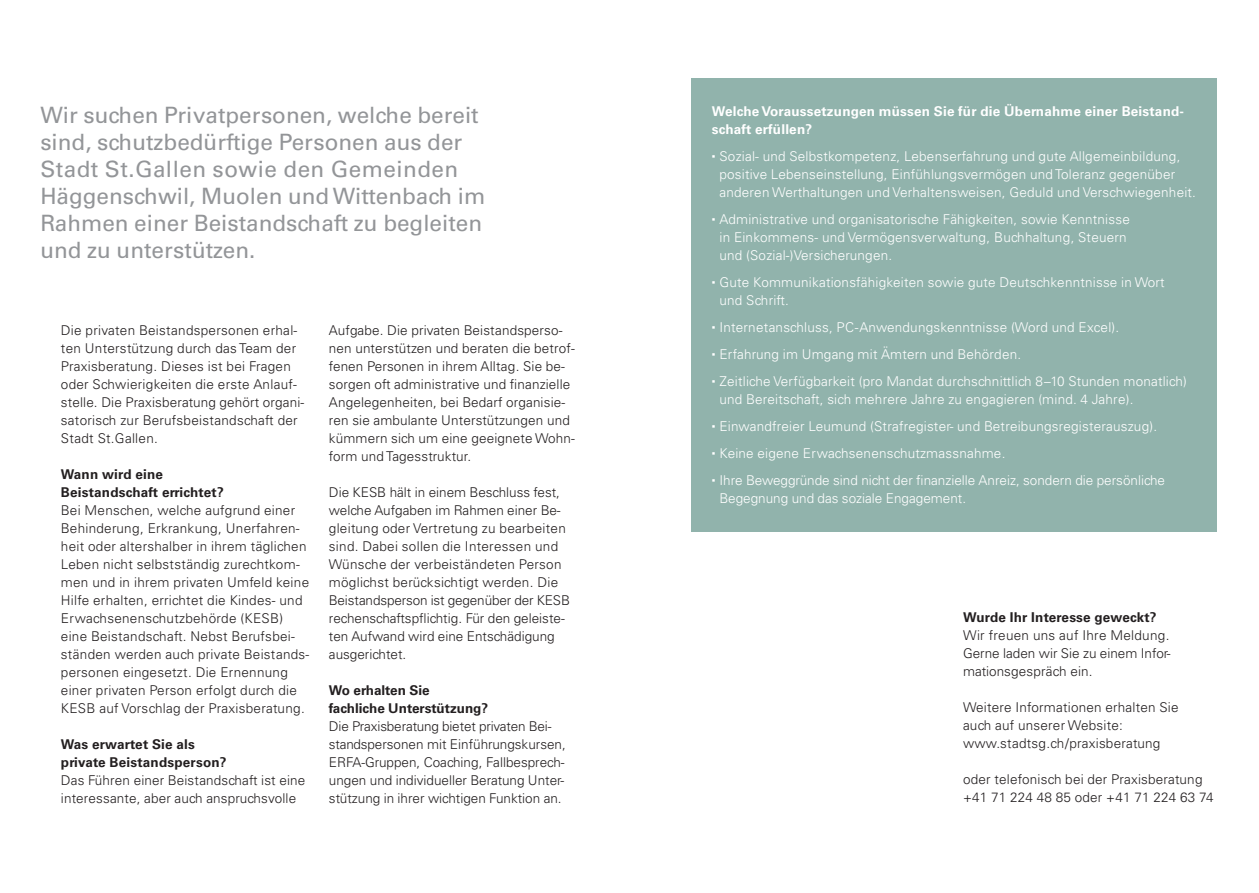
<style>
.page{position:relative;width:1259px;height:893px;background:#fff}
.page>*{position:absolute;margin:0;border:0;box-sizing:border-box;transform-origin:0 0}
.t1{font:22.5px/27px "Univers LT Std";color:#939598}
.t2{font:300 13.5px/18px "Univers LT Std";letter-spacing:.01em;color:#231f20}
.t3{font:300 13.5px/18px "Univers LT Std";letter-spacing:.015em;color:#fff}
.t4{font:700 13.5px/18px "Univers LT Std";letter-spacing:.015em;color:#231f20}
.t5{font:700 13.5px/18px "Univers LT Std";letter-spacing:.015em;color:#fff}
</style>
<div class="page">
<div style="left:691px;top:78px;width:525px;height:454px;background:#91b3ac"></div>
<h1 class="t1" style="left:40px;top:101px;width:446px">Wir suchen Privatpersonen, welche bereit sind, schutzbedürftige Personen aus der Stadt St.Gallen sowie den Gemeinden Häggenschwil, Muolen und Wittenbach im Rahmen einer Beistandschaft zu begleiten und zu unterstützen.</h1>
<p class="t2" style="left:61px;top:321px;width:245px">Die privaten Beistandspersonen erhal&shy;ten Unterstützung durch das Team der Praxisberatung. Dieses ist bei Fragen oder Schwierigkeiten die erste Anlauf&shy;stelle. Die Praxisberatung gehört organi&shy;satorisch zur Berufsbeistandschaft der Stadt St.Gallen.</p>
<p class="t4" style="left:61px;top:465px;width:164px">Wann wird eine<br>Beistandschaft errichtet?</p>
<p class="t2" style="left:61px;top:501px;width:250px">Bei Menschen, welche aufgrund einer Behinderung, Erkrankung, Unerfahren&shy;heit oder altershalber in ihrem täglichen Leben nicht selbstständig zurechtkom&shy;men und in ihrem privaten Umfeld keine Hilfe erhalten, errichtet die Kindes- und Erwachsenenschutzbehörde (KESB) eine Beistandschaft. Nebst Berufsbei&shy;ständen werden auch private Beistands&shy;personen eingesetzt. Die Ernennung einer privaten Person erfolgt durch die KESB auf Vorschlag der Praxisberatung.</p>
<p class="t4" style="left:61px;top:735px;width:167px">Was erwartet Sie als private Beistandsperson?</p>
<p class="t2" style="left:61px;top:771px;width:246px">Das Führen einer Beistandschaft ist eine interessante, aber auch anspruchsvolle</p>
<p class="t2" style="left:329px;top:321px;width:247px">Aufgabe. Die privaten Beistandsperso&shy;nen unterstützen und beraten die betrof&shy;fenen Personen in ihrem Alltag. Sie be&shy;sorgen oft administrative und finanzielle Angelegenheiten, bei Bedarf organisie&shy;ren sie ambulante Unterstützungen und kümmern sich um eine geeignete Wohn&shy;form und Tagesstruktur.</p>
<p class="t2" style="left:329px;top:483px;width:243px">Die KESB hält in einem Beschluss fest, welche Aufgaben im Rahmen einer Be&shy;gleitung oder Vertretung zu bearbeiten sind. Dabei sollen die Interessen und Wünsche der verbeiständeten Person möglichst berücksichtigt werden. Die Beistandsperson ist gegenüber der KESB rechenschaftspflichtig. Für den geleiste&shy;ten Aufwand wird eine Entschädigung ausgerichtet.</p>
<p class="t4" style="left:329px;top:681px;width:161px">Wo erhalten Sie fachliche Unterstützung?</p>
<p class="t2" style="left:329px;top:717px;width:238px">Die Praxisberatung bietet privaten Bei&shy;standspersonen mit Einführungskursen, ERFA-Gruppen, Coaching, Fallbesprech&shy;ungen und individueller Beratung Unter&shy;stützung in ihrer wichtigen Funktion an.</p>
<p class="t5" style="left:712px;top:102px;width:474px">Welche Voraussetzungen müssen Sie für die Übernahme einer Beistand&shy;schaft erfüllen?</p>
<p class="t3" style="left:719px;top:147px;width:478px">Sozial- und Selbstkompetenz, Lebenserfahrung und gute Allgemeinbildung, positive Lebenseinstellung, Einfühlungsvermögen und Toleranz gegenüber anderen Werthaltungen und Verhaltensweisen, Geduld und Verschwiegenheit.</p>
<p class="t3" style="left:719px;top:210px;width:412px">Administrative und organisatorische Fähigkeiten, sowie Kenntnisse in Einkommens- und Vermögensverwaltung, Buchhaltung, Steuern und (Sozial-)Versicherungen.</p>
<p class="t3" style="left:719px;top:273px;width:447px">Gute Kommunikationsfähigkeiten sowie gute Deutschkenntnisse in Wort und Schrift.</p>
<p class="t3" style="left:719px;top:314px;width:469px;line-height:27px">Internetanschluss, PC-Anwendungskenntnisse (Word und Excel).<br>Erfahrung im Umgang mit Ämtern und Behörden.<br>Zeitliche Verfügbarkeit (pro Mandat durchschnittlich 8–10 Stunden monatlich)</p>
<p class="t3" style="left:719px;top:386px;width:447px;line-height:27px">und Bereitschaft, sich mehrere Jahre zu engagieren (mind. 4 Jahre).<br>Einwandfreier Leumund (Strafregister- und Betreibungsregisterauszug).<br>Keine eigene Erwachsenenschutzmassnahme.<br>Ihre Beweggründe sind nicht der finanzielle Anreiz, sondern die persönliche</p>
<p class="t3" style="left:719px;top:489px;width:248px">Begegnung und das soziale Engagement.</p>
<p class="t4" style="left:963px;top:609px;width:195px">Wurde Ihr Interesse geweckt?</p>
<p class="t2" style="left:963px;top:627px;width:209px;text-align:justify">Wir freuen uns auf Ihre Meldung.<br>Gerne laden wir Sie zu einem Infor&shy;mationsgespräch ein.</p>
<p class="t2" style="left:963px;top:699px;width:217px">Weitere Informationen erhalten Sie auch auf unserer Website: www.stadtsg.ch/praxisberatung</p>
<p class="t2" style="left:963px;top:771px;width:252px">oder telefonisch bei der Praxisberatung +41 71 224 48 85 oder +41 71 224 63 74</p>
</div>
